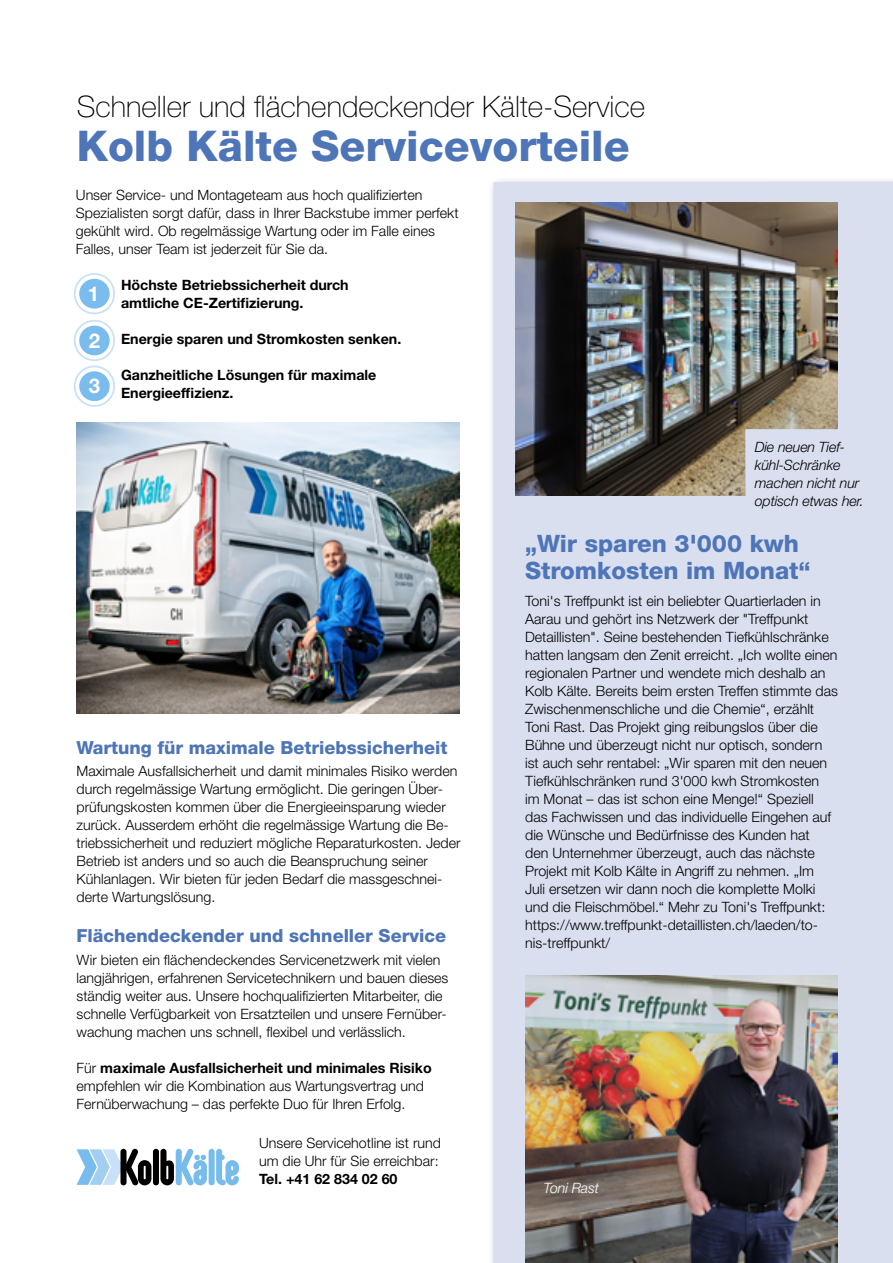
<style>
.page{position:relative;width:893px;height:1263px;background:#fff}
.page>*{position:absolute;margin:0;border:0;box-sizing:border-box;transform-origin:0 0}
.t1{font:800 42.3px "Helvetica Neue LT Std";color:#4d75b7}
.t2{font:100 29.7px "Helvetica Neue LT Std";color:#000}
.t3{font:800 24px/27px "Helvetica Neue LT Std";color:#4d75b7}
.t4{font:700 20.4px "Helvetica Neue LT Std";color:#fff}
.t5{font:800 18px "Helvetica Neue LT Std";color:#4d75b7}
.t6{font:300 14.25px/18px "Helvetica Neue LT Std";color:#000}
.t7{font:700 14.25px/18px "Helvetica Neue LT Std";color:#000}
.t8{font:italic 300 14.25px/18px "Helvetica Neue LT Std";letter-spacing:-.01em;color:#000}
.t9{font:italic 300 14.25px "Helvetica Neue LT Std";letter-spacing:-.01em;color:#fff}
.s1{font-weight:700}
</style>
<div class="page">
<div style="left:493px;top:182px;width:400px;height:1081px;background:#dadff0"></div>
<img style="left:77px;top:423px;width:382px;height:290px">
<img style="left:516px;top:202px;width:322px;height:294px">
<div style="left:79px;top:279px;width:31px;height:30px;background:#79bced;border-radius:50%"></div>
<div style="left:79px;top:326px;width:31px;height:29px;background:#79bced;border-radius:50%"></div>
<div style="left:79px;top:371px;width:31px;height:30px;background:#79bced;border-radius:50%"></div>
<div style="left:74px;top:273px;width:41px;height:41px;border:2px solid #c8e0f8;border-radius:50%"></div>
<div style="left:74px;top:320px;width:41px;height:41px;border:2px solid #c8e0f8;border-radius:50%"></div>
<div style="left:74px;top:366px;width:41px;height:41px;border:2px solid #c8e0f8;border-radius:50%"></div>
<div style="left:153px;top:1149px;width:6px;height:36px;background:#000;border-radius:3px"></div>
<svg style="left:77px;top:1149px;width:74px;height:36px"></svg>
<svg style="left:160px;top:1149px;width:14px;height:36px"></svg>
<div style="left:209px;top:1149px;width:6px;height:36px;background:#78bced;border-radius:3px"></div>
<div style="left:176px;top:1149px;width:6px;height:36px;background:#78bced;border-radius:3px"></div>
<svg style="left:180px;top:1149px;width:27px;height:36px"></svg>
<svg style="left:216px;top:1149px;width:23px;height:36px"></svg>
<img style="left:525px;top:975px;width:313px;height:288px">
<div style="left:745px;top:429px;width:148px;height:103px;background:#dadff0"></div>
<h2 class="t2" style="left:77px;top:89px;width:570px">Schneller und flächendeckender Kälte-Service</h2>
<h1 class="t1" style="left:77px;top:121px;width:554px">Kolb Kälte Servicevorteile</h1>
<p class="t6" style="left:76px;top:186px;width:384px">Unser Service- und Montageteam aus hoch qualifizierten Spezialisten sorgt dafür, dass in Ihrer Backstube immer perfekt gekühlt wird. Ob regelmässige Wartung oder im Falle eines Falles, unser Team ist jederzeit für Sie da.</p>
<p class="t7" style="left:121px;top:276px;width:229px">Höchste Betriebssicherheit durch amtliche CE-Zertifizierung.</p>
<p class="t7" style="left:121px;top:330px;width:282px">Energie sparen und Stromkosten senken.</p>
<p class="t7" style="left:121px;top:366px;width:257px">Ganzheitliche Lösungen für maximale<br>Energieeffizienz.</p>
<h3 class="t4" style="left:88px;top:281px;width:13px">1</h3>
<h3 class="t4" style="left:89px;top:328px;width:13px">2</h3>
<h3 class="t4" style="left:89px;top:373px;width:13px">3</h3>
<p class="t8" style="left:755px;top:437px;width:110px">Die neuen Tief&shy;kühl-Schränke machen nicht nur optisch etwas her.</p>
<p class="t5" style="left:77px;top:737px;width:373px">Wartung für maximale Betriebssicherheit</p>
<p class="t6" style="left:77px;top:762px;width:386px">Maximale Ausfallsicherheit und damit minimales Risiko werden durch regelmässige Wartung ermöglicht. Die geringen Über&shy;prüfungskosten kommen über die Energieeinsparung wieder zurück. Ausserdem erhöht die regelmässige Wartung die Be&shy;triebssicherheit und reduziert mögliche Reparaturkosten. Jeder Betrieb ist anders und so auch die Beanspruchung seiner Kühlanlagen. Wir bieten für jeden Bedarf die massgeschnei&shy;derte Wartungslösung.</p>
<p class="t5" style="left:77px;top:925px;width:371px">Flächendeckender und schneller Service</p>
<p class="t6" style="left:77px;top:950px;width:373px">Wir bieten ein flächendeckendes Servicenetzwerk mit vielen langjährigen, erfahrenen Servicetechnikern und bauen dieses ständig weiter aus. Unsere hochqualifizierten Mitarbeiter, die schnelle Verfügbarkeit von Ersatzteilen und unsere Fernüber&shy;wachung machen uns schnell, flexibel und verlässlich.</p>
<p class="t6" style="left:77px;top:1058px;width:357px">Für <span class="s1">maximale Ausfallsicherheit und minimales Risiko </span>empfehlen wir die Kombination aus Wartungsvertrag und<br>Fernüberwachung – das perfekte Duo für Ihren Erfolg.</p>
<p class="t6" style="left:259px;top:1134px;width:183px">Unsere Servicehotline ist rund um die Uhr für Sie erreichbar:</p>
<p class="t7" style="left:259px;top:1170px;width:140px">Tel. +41 62 834 02 60</p>
<h3 class="t3" style="left:525px;top:530px;width:287px">„Wir sparen 3'000 kwh<br>Stromkosten im Monat“</h3>
<p class="t6" style="left:525px;top:592px;width:314px">Toni's Treffpunkt ist ein beliebter Quartierladen in Aarau und gehört ins Netzwerk der "Treffpunkt Detaillisten". Seine bestehenden Tiefkühlschränke hatten langsam den Zenit erreicht. „Ich wollte einen regionalen Partner und wendete mich deshalb an Kolb Kälte. Bereits beim ersten Treffen stimmte das Zwischenmenschliche und die Chemie“, erzählt Toni Rast. Das Projekt ging reibungslos über die Bühne und überzeugt nicht nur optisch, sondern ist auch sehr rentabel: „Wir sparen mit den neuen Tiefkühlschränken rund 3'000 kwh Stromkosten<br>im Monat – das ist schon eine Menge!“ Speziell das Fachwissen und das individuelle Eingehen auf die Wünsche und Bedürfnisse des Kunden hat<br>den Unternehmer überzeugt, auch das nächste Projekt mit Kolb Kälte in Angriff zu nehmen. „Im<br>Juli ersetzen wir dann noch die komplette Molki und die Fleischmöbel.“ Mehr zu Toni's Treffpunkt: https://www.treffpunkt-detaillisten.ch/laeden/to&shy;nis-treffpunkt/</p>
<p class="t9" style="left:544px;top:1179px;width:57px">Toni Rast</p>
</div>
